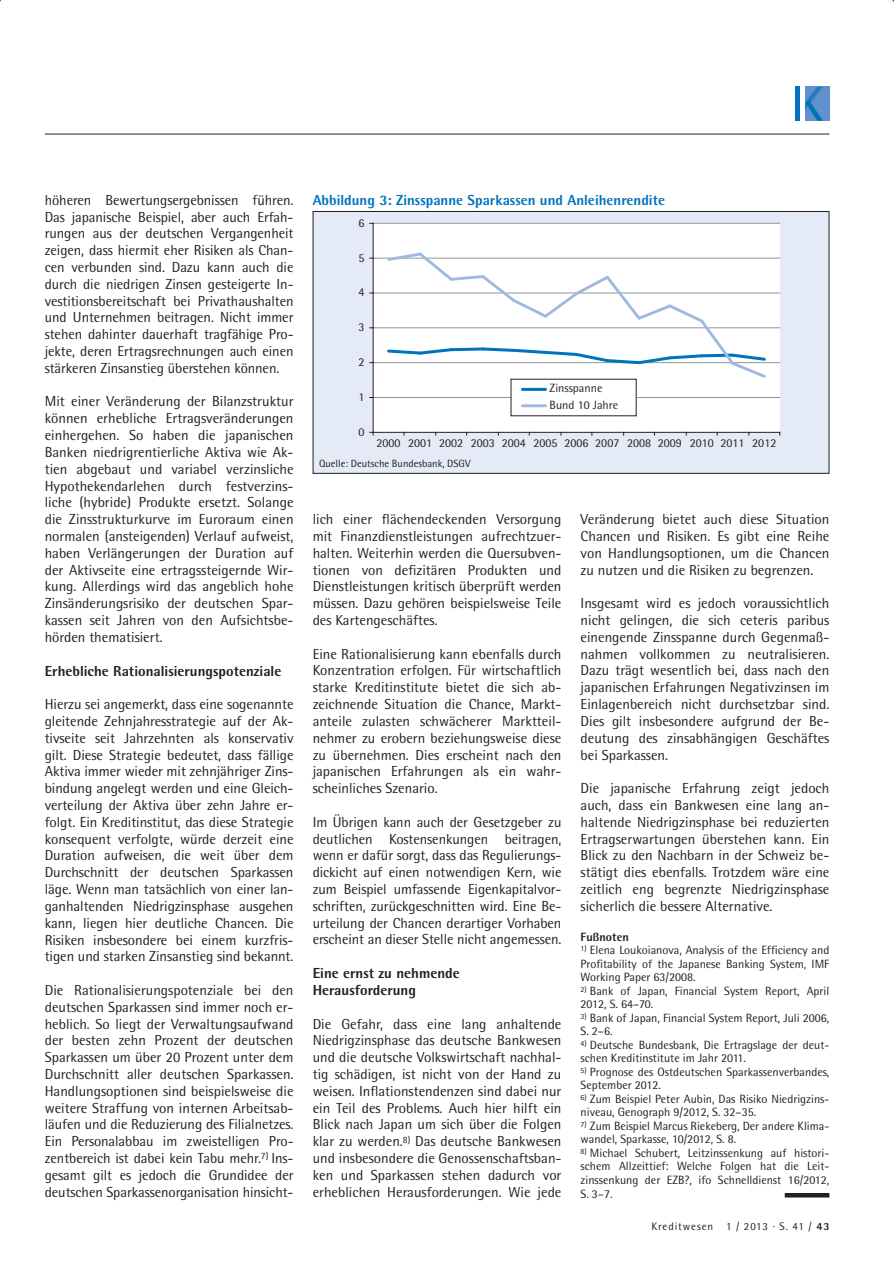
<style>
.page{position:relative;width:895px;height:1276px;background:#fff}
.page>*{position:absolute;margin:0;border:0;box-sizing:border-box;transform-origin:0 0}
.t1{font:14.55px/16.8px "Rotis Semi Sans";color:#231f20;text-align:justify}
.t2{font:800 14.55px/16.8px "Rotis Semi Sans";color:#231f20}
.t3{font:800 14.55px "Rotis Semi Sans";color:#0073bc}
.t4{font:12px/13.5px "Rotis Semi Sans";color:#231f20}
.t5{font:800 12px "Rotis Semi Sans";color:#231f20}
.t6{font:10.95px "Rotis Semi Sans";letter-spacing:.08em;color:#231f20}
.t7{font:10.5px "Rotis Semi Sans";color:#231f20}
.s1{font-weight:800}
</style>
<div class="page">
<hr style="left:45px;top:134px;width:784px;height:1px;background:#231f20">
<div style="left:805px;top:87px;width:24px;height:34px;background:#6091cc"></div>
<div style="left:795px;top:87px;width:5px;height:34px;background:#0073bc"></div>
<svg style="left:805px;top:87px;width:18px;height:34px"></svg>
<div style="left:785px;top:1192px;width:44px;height:5px;background:#231f20"></div>
<div style="left:313px;top:211px;width:516px;height:262px;background:#e4ebf6"></div>
<div style="left:373px;top:223px;width:407px;height:209px;background:#fff"></div>
<hr style="left:373px;top:397px;width:407px;height:1px;background:#939598">
<hr style="left:373px;top:362px;width:407px;height:1px;background:#939598">
<hr style="left:373px;top:327px;width:407px;height:1px;background:#939598">
<hr style="left:373px;top:292px;width:407px;height:1px;background:#939598">
<hr style="left:373px;top:258px;width:407px;height:1px;background:#939598">
<hr style="left:373px;top:223px;width:407px;height:1px;background:#939598">
<hr style="left:373px;top:223px;width:1px;height:209px;background:#231f20">
<hr style="left:373px;top:432px;width:407px;height:1px;background:#231f20">
<svg style="left:385px;top:252px;width:383px;height:128px"></svg>
<div style="left:511px;top:379px;width:125px;height:37px;background:#fff"></div>
<hr style="left:522px;top:388px;width:23px;height:3px;background:#0073bc">
<hr style="left:522px;top:404px;width:23px;height:3px;background:#9fb8df">
<div style="left:313px;top:211px;width:516px;height:262px;border:1px solid #231f20"></div>
<p class="t1" style="left:45px;top:191px;width:250px">höheren Bewertungsergebnissen führen.<br>Das japanische Beispiel, aber auch Erfah&shy;rungen aus der deutschen Vergangenheit zeigen, dass hiermit eher Risiken als Chan&shy;cen verbunden sind. Dazu kann auch die durch die niedrigen Zinsen gesteigerte In&shy;vestitionsbereitschaft bei Privathaushalten und Unternehmen beitragen. Nicht immer stehen dahinter dauerhaft tragfähige Pro&shy;jekte, deren Ertragsrechnungen auch einen stärkeren Zinsanstieg überstehen können.</p>
<p class="t1" style="left:45px;top:393px;width:250px">Mit einer Veränderung der Bilanzstruktur können erhebliche Ertragsveränderungen einhergehen. So haben die japanischen Banken niedrigrentierliche Aktiva wie Ak&shy;tien abgebaut und variabel verzinsliche Hypothekendarlehen durch festverzins&shy;liche (hybride) Produkte ersetzt. Solange die Zinsstrukturkurve im Euroraum einen normalen (ansteigenden) Verlauf aufweist, haben Verlängerungen der Duration auf der Aktivseite eine ertragssteigernde Wir&shy;kung. Allerdings wird das angeblich hohe Zinsänderungsrisiko der deutschen Spar&shy;kassen seit Jahren von den Aufsichtsbe&shy;hörden thematisiert.</p>
<p class="t2" style="left:45px;top:661px;width:238px">Erhebliche Rationalisierungspotenziale</p>
<p class="t1" style="left:45px;top:695px;width:250px">Hierzu sei angemerkt, dass eine sogenannte gleitende Zehnjahresstrategie auf der Ak&shy;tivseite seit Jahrzehnten als konservativ gilt. Diese Strategie bedeutet, dass fällige Aktiva immer wieder mit zehnjähriger Zins&shy;bindung angelegt werden und eine Gleich&shy;verteilung der Aktiva über zehn Jahre er&shy;folgt. Ein Kreditinstitut, das diese Strategie konsequent verfolgte, würde derzeit eine Duration aufweisen, die weit über dem Durchschnitt der deutschen Sparkassen läge. Wenn man tatsächlich von einer lan&shy;ganhaltenden Niedrigzinsphase ausgehen kann, liegen hier deutliche Chancen. Die Risiken insbesondere bei einem kurzfris&shy;tigen und starken Zinsanstieg sind bekannt.</p>
<p class="t1" style="left:45px;top:981px;width:250px">Die Rationalisierungspotenziale bei den deutschen Sparkassen sind immer noch er&shy;heblich. So liegt der Verwaltungsaufwand der besten zehn Prozent der deutschen Sparkassen um über 20 Prozent unter dem Durchschnitt aller deutschen Sparkassen.<br>Handlungsoptionen sind beispielsweise die weitere Straffung von internen Arbeitsab&shy;läufen und die Reduzierung des Filialnetzes.<br>Ein Personalabbau im zweistelligen Pro&shy;zentbereich ist dabei kein Tabu mehr.<sup>7)</sup> Ins&shy;gesamt gilt es jedoch die Grundidee der deutschen Sparkassenorganisation hinsicht-</p>
<p class="t3" style="left:313px;top:190px;width:354px">Abbildung 3: Zinsspanne Sparkassen und Anleihenrendite</p>
<p class="t4" style="left:358px;top:216px;width:8px">6</p>
<p class="t4" style="left:358px;top:250px;width:8px">5</p>
<p class="t4" style="left:358px;top:285px;width:8px">4</p>
<p class="t4" style="left:358px;top:320px;width:8px">3</p>
<p class="t4" style="left:358px;top:355px;width:8px">2</p>
<p class="t4" style="left:358px;top:390px;width:8px">1</p>
<p class="t4" style="left:358px;top:425px;width:8px">0</p>
<p class="t4" style="left:549px;top:380px;width:70px;line-height:16.4px">Zinsspanne<br>Bund 10 Jahre</p>
<p class="t4" style="left:376px;top:436px;width:401px">2000 2001 2002 2003 2004 2005 2006 2007 2008 2009 2010 2011 2012</p>
<p class="t7" style="left:319px;top:457px;width:153px">Quelle: Deutsche Bundesbank, DSGV</p>
<p class="t1" style="left:313px;top:510px;width:250px">lich einer flächendeckenden Versorgung mit Finanzdienstleistungen aufrechtzuer&shy;halten. Weiterhin werden die Quersubven&shy;tionen von defizitären Produkten und Dienstleistungen kritisch überprüft werden müssen. Dazu gehören beispielsweise Teile des Kartengeschäftes.</p>
<p class="t1" style="left:313px;top:645px;width:250px">Eine Rationalisierung kann ebenfalls durch Konzentration erfolgen. Für wirtschaftlich starke Kreditinstitute bietet die sich ab&shy;zeichnende Situation die Chance, Markt&shy;anteile zulasten schwächerer Marktteil&shy;nehmer zu erobern beziehungsweise diese zu übernehmen. Dies erscheint nach den japanischen Erfahrungen als ein wahr&shy;scheinliches Szenario.</p>
<p class="t1" style="left:313px;top:813px;width:250px">Im Übrigen kann auch der Gesetzgeber zu deutlichen Kostensenkungen beitragen, wenn er dafür sorgt, dass das Regulierungs&shy;dickicht auf einen notwendigen Kern, wie zum Beispiel umfassende Eigenkapitalvor&shy;schriften, zurückgeschnitten wird. Eine Be&shy;urteilung der Chancen derartiger Vorhaben erscheint an dieser Stelle nicht angemessen.</p>
<p class="t2" style="left:313px;top:964px;width:149px">Eine ernst zu nehmende<br>Herausforderung</p>
<p class="t1" style="left:313px;top:1014px;width:250px">Die Gefahr, dass eine lang anhaltende Niedrigzinsphase das deutsche Bankwesen und die deutsche Volkswirtschaft nachhal&shy;tig schädigen, ist nicht von der Hand zu weisen. Inflationstendenzen sind dabei nur ein Teil des Problems. Auch hier hilft ein Blick nach Japan um sich über die Folgen klar zu werden.<sup>8)</sup> Das deutsche Bankwesen und insbesondere die Genossenschaftsban&shy;ken und Sparkassen stehen dadurch vor erheblichen Herausforderungen. Wie jede</p>
<p class="t1" style="left:580px;top:510px;width:250px">Veränderung bietet auch diese Situation Chancen und Risiken. Es gibt eine Reihe von Handlungsoptionen, um die Chancen zu nutzen und die Risiken zu begrenzen.</p>
<p class="t1" style="left:580px;top:594px;width:250px">Insgesamt wird es jedoch voraussichtlich nicht gelingen, die sich ceteris paribus einengende Zinsspanne durch Gegenmaß&shy;nahmen vollkommen zu neutralisieren.<br>Dazu trägt wesentlich bei, dass nach den japanischen Erfahrungen Negativzinsen im Einlagenbereich nicht durchsetzbar sind.<br>Dies gilt insbesondere aufgrund der Be&shy;deutung des zinsabhängigen Geschäftes bei Sparkassen.</p>
<p class="t1" style="left:580px;top:779px;width:250px">Die japanische Erfahrung zeigt jedoch auch, dass ein Bankwesen eine lang an&shy;haltende Niedrigzinsphase bei reduzierten Ertragserwartungen überstehen kann. Ein Blick zu den Nachbarn in der Schweiz be&shy;stätigt dies ebenfalls. Trotzdem wäre eine zeitlich eng begrenzte Niedrigzinsphase sicherlich die bessere Alternative.</p>
<p class="t5" style="left:580px;top:929px;width:50px">Fußnoten</p>
<p class="t4" style="left:580px;top:943px;width:250px;text-align:justify"><sup>1)</sup> Elena Loukoianova, Analysis of the Efficiency and Profitability of the Japanese Banking System, IMF Working Paper 63/2008.</p>
<p class="t4" style="left:580px;top:983px;width:250px"><sup>2)</sup> Bank of Japan, Financial System Report, April<br>2012, S. 64–70.</p>
<p class="t4" style="left:580px;top:1010px;width:250px"><sup>3)</sup> Bank of Japan, Financial System Report, Juli 2006,<br>S. 2–6.</p>
<p class="t4" style="left:580px;top:1037px;width:250px"><sup>4)</sup> Deutsche Bundesbank, Die Ertragslage der deut&shy;schen Kreditinstitute im Jahr 2011.</p>
<p class="t4" style="left:580px;top:1064px;width:250px"><sup>5)</sup> Prognose des Ostdeutschen Sparkassenverbandes,<br>September 2012.</p>
<p class="t4" style="left:580px;top:1091px;width:250px"><sup>6)</sup> Zum Beispiel Peter Aubin, Das Risiko Niedrigzins&shy;niveau, Genograph 9/2012, S. 32–35.</p>
<p class="t4" style="left:580px;top:1118px;width:250px"><sup>7)</sup> Zum Beispiel Marcus Riekeberg, Der andere Klima&shy;wandel, Sparkasse, 10/2012, S. 8.</p>
<p class="t4" style="left:580px;top:1145px;width:250px;text-align:justify"><sup>8)</sup> Michael Schubert, Leitzinssenkung auf histori&shy;schem Allzeittief: Welche Folgen hat die Leit&shy;zinssenkung der EZB?, ifo Schnelldienst 16/2012, S. 3–7.</p>
<p class="t6" style="left:651px;top:1219px;width:179px">Kreditwesen 1 / 2013 · S. 41 / <span class="s1">43</span></p>
</div>
